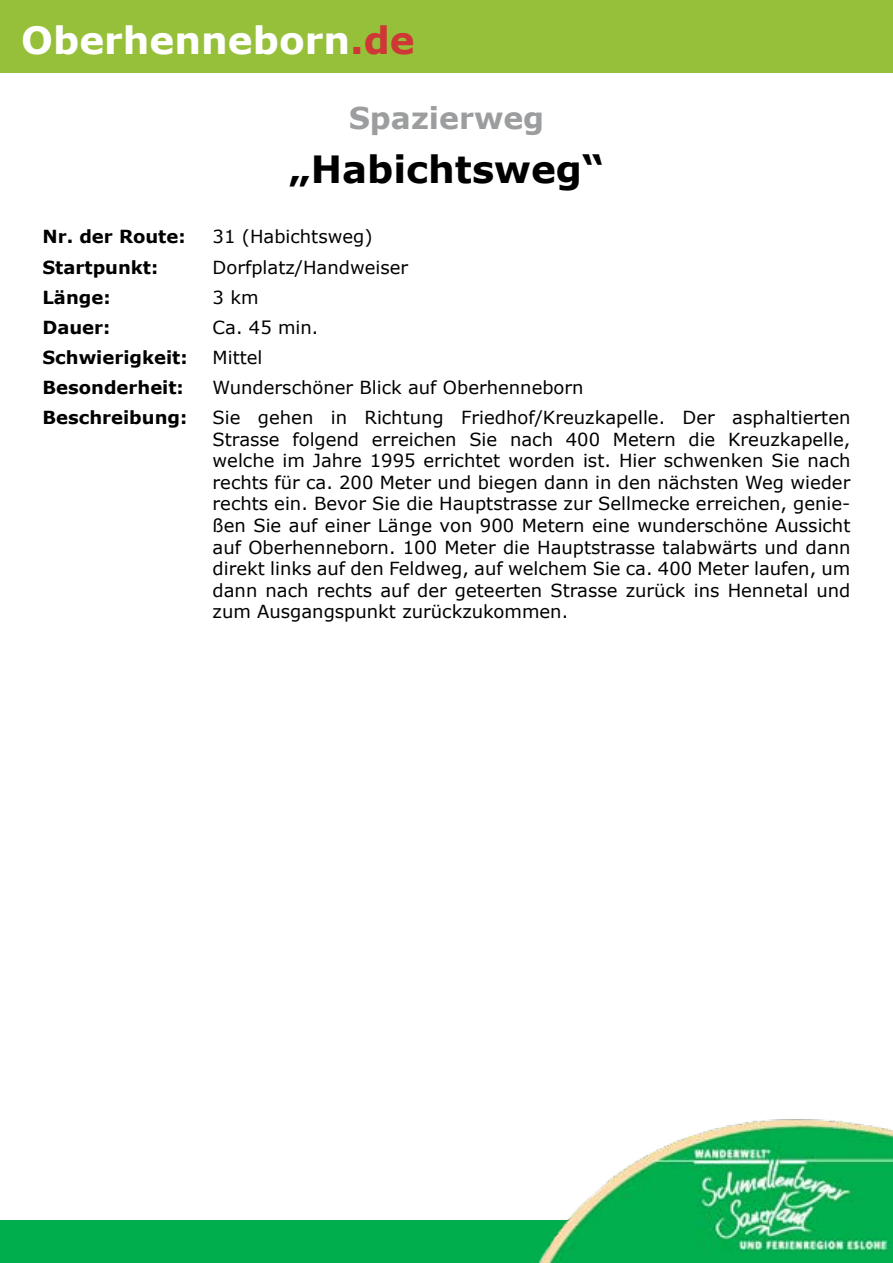
<style>
.page{position:relative;width:893px;height:1263px;background:#fff}
.page>*{position:absolute;margin:0;border:0;box-sizing:border-box;transform-origin:0 0}
.t1{font:700 37.5px "Verdana";color:#fff}
.t2{font:700 37.5px "Verdana";color:#000}
.t3{font:700 30px "Verdana";color:#9c9d9f}
.t4{font:18px/21.6px "Verdana";color:#000;text-align:justify}
.t5{font:700 18px "Verdana";color:#000}
.s1{color:#cf3636}
</style>
<div class="page">
<div style="left:0;top:0;width:893px;height:72px;background:#96c03a"></div>
<div style="left:0;top:1220px;width:893px;height:43px;background:#00ae4d"></div>
<img style="left:538px;top:1119px;width:355px;height:144px">
<h1 class="t1" style="left:21px;top:17px;width:395px">Oberhenneborn<span class="s1">.de</span></h1>
<h2 class="t3" style="left:349px;top:99px;width:197px">Spazierweg</h2>
<h1 class="t2" style="left:289px;top:145px;width:317px">„Habichtsweg“</h1>
<p class="t5" style="left:43px;top:225px;width:145px">Nr. der Route:</p>
<p class="t4" style="left:213px;top:225px;width:161px">31 (Habichtsweg)</p>
<p class="t5" style="left:43px;top:255px;width:117px">Startpunkt:</p>
<p class="t4" style="left:213px;top:256px;width:197px">Dorfplatz/Handweiser</p>
<p class="t5" style="left:43px;top:286px;width:70px">Länge:</p>
<p class="t4" style="left:213px;top:286px;width:47px">3 km</p>
<p class="t5" style="left:43px;top:316px;width:69px">Dauer:</p>
<p class="t4" style="left:213px;top:316px;width:107px">Ca. 45 min.</p>
<p class="t5" style="left:43px;top:346px;width:147px">Schwierigkeit:</p>
<p class="t4" style="left:213px;top:346px;width:51px">Mittel</p>
<p class="t5" style="left:43px;top:376px;width:143px">Besonderheit:</p>
<p class="t4" style="left:213px;top:376px;width:373px">Wunderschöner Blick auf Oberhenneborn</p>
<p class="t5" style="left:43px;top:406px;width:146px">Beschreibung:</p>
<p class="t4" style="left:213px;top:406px;width:639px">Sie gehen in Richtung Friedhof/Kreuzkapelle. Der asphaltierten Strasse folgend erreichen Sie nach 400 Metern die Kreuzkapelle, welche im Jahre 1995 errichtet worden ist. Hier schwenken Sie nach rechts für ca. 200 Meter und biegen dann in den nächsten Weg wieder rechts ein. Bevor Sie die Hauptstrasse zur Sellmecke erreichen, genie&shy;ßen Sie auf einer Länge von 900 Metern eine wunderschöne Aussicht auf Oberhenneborn. 100 Meter die Hauptstrasse talabwärts und dann direkt links auf den Feldweg, auf welchem Sie ca. 400 Meter laufen, um dann nach rechts auf der geteerten Strasse zurück ins Hennetal und zum Ausgangspunkt zurückzukommen.</p>
</div>
